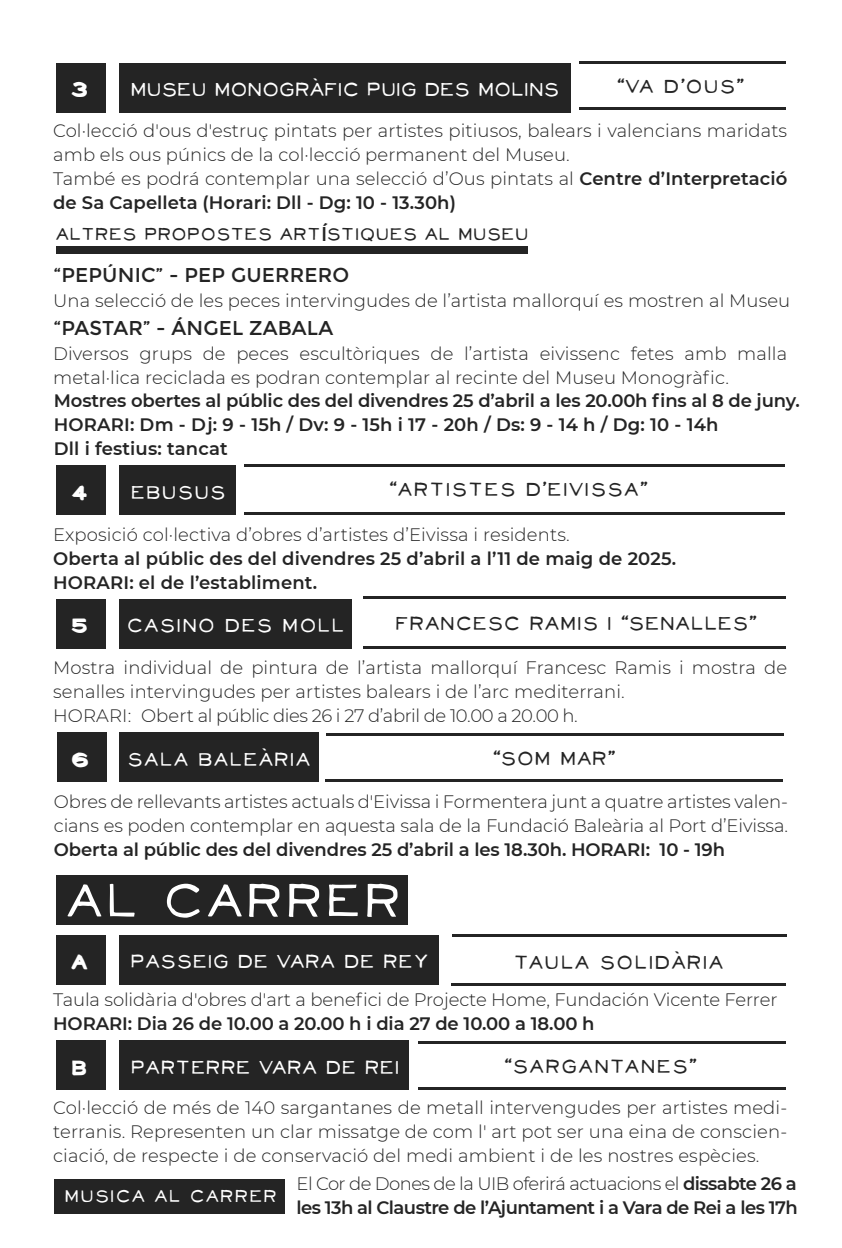
<style>
.page{position:relative;width:842px;height:1248px;background:#fff}
.page>*{position:absolute;margin:0;border:0;box-sizing:border-box;transform-origin:0 0}
.t1{font:55.2px "Neo Retro Fill";color:#fff}
.t2{font:22px "Neo Retro Fill";letter-spacing:.01em;color:#242424}
.t3{font:22px "Neo Retro Fill";letter-spacing:-.025em;color:#fff}
.t4{font:22px "Neo Retro Fill";letter-spacing:-.045em;color:#fff}
.t5{font:22px "Neo Retro Fill";color:#fff}
.t6{font:22px "Neo Retro Fill";letter-spacing:-.02em;color:#242424}
.t7{font:22px "Neo Retro Shadow";color:#fff}
.t8{font:20px "Montserrat";letter-spacing:.01em;color:#242424}
.t9{font:20px "Neo Retro Fill";letter-spacing:-.03em;color:#242424}
.t10{font:20px "Neo Retro Fill";letter-spacing:.01em;color:#fff}
.t11{font:300 18px/24px "Montserrat";letter-spacing:.005em;color:#242424}
.t12{font:600 18px/24px "Montserrat";letter-spacing:-.005em;color:#242424}
.t13{font:600 18px/24px "Montserrat";letter-spacing:-.03em;color:#242424}
.s1{font-weight:600}
.s2{font-family:"Montserrat"}
.s3{font-weight:300}
</style>
<div class="page">
<hr style="left:245px;top:464px;width:540px;height:3px;background:#242424">
<div style="left:119px;top:465px;width:116px;height:50px;background:#242424"></div>
<div style="left:56px;top:465px;width:50px;height:50px;background:#242424"></div>
<hr style="left:245px;top:512px;width:540px;height:3px;background:#242424">
<hr style="left:363px;top:596px;width:422px;height:3px;background:#242424">
<div style="left:119px;top:599px;width:232px;height:49px;background:#242424"></div>
<div style="left:56px;top:599px;width:50px;height:49px;background:#242424"></div>
<hr style="left:363px;top:646px;width:422px;height:2px;background:#242424">
<hr style="left:327px;top:732px;width:457px;height:3px;background:#242424">
<div style="left:120px;top:732px;width:199px;height:50px;background:#242424"></div>
<div style="left:57px;top:732px;width:50px;height:50px;background:#242424"></div>
<hr style="left:326px;top:779px;width:457px;height:3px;background:#242424">
<div style="left:57px;top:875px;width:351px;height:49px;background:#242424"></div>
<div style="left:119px;top:1040px;width:290px;height:49px;background:#242424"></div>
<div style="left:56px;top:1040px;width:50px;height:49px;background:#242424"></div>
<hr style="left:418px;top:1041px;width:367px;height:2px;background:#242424">
<hr style="left:418px;top:1087px;width:367px;height:2px;background:#242424">
<hr style="left:452px;top:934px;width:334px;height:2px;background:#242424">
<hr style="left:451px;top:982px;width:334px;height:3px;background:#242424">
<div style="left:119px;top:935px;width:320px;height:49px;background:#242424"></div>
<div style="left:56px;top:935px;width:50px;height:49px;background:#242424"></div>
<div style="left:56px;top:247px;width:472px;height:7px;background:#242424"></div>
<hr style="left:579px;top:61px;width:206px;height:3px;background:#242424">
<hr style="left:579px;top:108px;width:206px;height:2px;background:#242424">
<div style="left:119px;top:63px;width:452px;height:49px;background:#242424"></div>
<div style="left:56px;top:63px;width:50px;height:49px;background:#242424"></div>
<div style="left:55px;top:1179px;width:230px;height:34px;background:#242424"></div>
<p class="t7" style="left:71px;top:77px;width:19px">3</p>
<p class="t4" style="left:131px;top:78px;width:431px">MUSEU MONOGRÀFIC PUIG DES MOLINS</p>
<p class="t11" style="left:53px;top:118px;width:736px">Col·lecció d'ous d'estruç pintats per artistes pitiusos, balears i valencians maridats amb els ous púnics de la col·lecció permanent del Museu.<br>També es podrá contemplar una selecció d’Ous pintats al <span class="s1">Centre d’Interpretació de Sa Capelleta (Horari: Dll - Dg: 10 - 13.30h)</span></p>
<p class="t2" style="left:617px;top:76px;width:129px"><span class="s2">“</span>VA D<span class="s2">’</span>OUS<span class="s2">”</span></p>
<p class="t9" style="left:56px;top:224px;width:475px">ALTRES PROPOSTES ART<span class="s2">Í</span>STIQUES AL MUSEU</p>
<p class="t8" style="left:54px;top:263px;width:297px">“PEPÚNIC” - PEP GUERRERO</p>
<p class="t11" style="left:53px;top:288px;width:738px">Una selecció de les peces intervingudes de l’artista mallorquí es mostren al Museu</p>
<p class="t8" style="left:54px;top:316px;width:281px">“PASTAR” - ÁNGEL ZABALA</p>
<p class="t11" style="left:53px;top:341px;width:735px">Diversos grups de peces escultòriques de l’artista eivissenc fetes amb malla metal·lica reciclada es podran contemplar al recinte del Museu Monogràfic.</p>
<p class="t12" style="left:54px;top:387px;width:747px">Mostres obertes al públic des del divendres 25 d’abril a les 20.00h fins al 8 de juny.<br>HORARI: Dm - Dj: 9 - 15h / Dv: 9 - 15h i 17 - 20h / Ds: 9 - 14 h / Dg: 10 - 14h<br>Dll i festius: tancat</p>
<p class="t7" style="left:71px;top:480px;width:18px">4</p>
<p class="t3" style="left:131px;top:481px;width:98px">EBUSUS</p>
<p class="t2" style="left:389px;top:478px;width:260px"><span class="s2">“</span>ARTISTES D<span class="s2">’</span>EIVISSA<span class="s2">”</span></p>
<p class="t11" style="left:53px;top:521px;width:518px">Exposició col·lectiva d’obres d’artistes d’Eivissa i residents.</p>
<p class="t12" style="left:53px;top:545px;width:624px">Oberta al públic des del divendres 25 d’abril a l’11 de maig de 2025.<br>HORARI: el de l’establiment.</p>
<p class="t7" style="left:71px;top:613px;width:19px">5</p>
<p class="t5" style="left:127px;top:614px;width:220px">CASINO DES MOLL</p>
<p class="t11" style="left:53px;top:655px;width:735px">Mostra individual de pintura de l’artista mallorquí Francesc Ramis i mostra de senalles intervingudes per artistes balears i de l’arc mediterrani.<br>HORARI: Obert al públic dies 26 i 27 d’abril de 10.00 a 20.00 h.</p>
<p class="t6" style="left:395px;top:612px;width:364px">FRANCESC RAMIS I <span class="s2">“</span>SENALLES<span class="s2">”</span></p>
<p class="t7" style="left:71px;top:747px;width:20px">6</p>
<p class="t5" style="left:127px;top:748px;width:186px">SALA BALEÀRIA</p>
<p class="t2" style="left:493px;top:747px;width:124px"><span class="s2">“</span>SOM MAR<span class="s2">”</span></p>
<p class="t11" style="left:54px;top:788px;width:736px">Obres de rellevants artistes actuals d'Eivissa i Formentera junt a quatre artistes valen&shy;cians es poden contemplar en aquesta sala de la Fundació Baleària al Port d’Eivissa.</p>
<p class="t12" style="left:54px;top:836px;width:673px">Oberta al públic des del divendres 25 d’abril a les 18.30h. HORARI: 10 - 19h</p>
<h1 class="t1" style="left:66px;top:872px;width:339px">AL CARRER</h1>
<p class="t7" style="left:72px;top:949px;width:17px">A</p>
<p class="t3" style="left:131px;top:950px;width:301px">PASSEIG DE VARA DE REY</p>
<p class="t2" style="left:514px;top:950px;width:212px">TAULA SOLIDÀRIA</p>
<p class="t11" style="left:53px;top:987px;width:726px">Taula solidària d'obres d'art a benefici de Projecte Home, Fundación Vicente Ferrer</p>
<p class="t12" style="left:53px;top:1010px;width:543px">HORARI: Dia 26 de 10.00 a 20.00 h i dia 27 de 10.00 a 18.00 h</p>
<p class="t2" style="left:504px;top:1055px;width:194px"><span class="s2">“</span>SARGANTANES<span class="s2">”</span></p>
<p class="t7" style="left:72px;top:1055px;width:17px">B</p>
<p class="t3" style="left:131px;top:1055px;width:271px">PARTERRE VARA DE REI</p>
<p class="t11" style="left:53px;top:1094px;width:736px;text-align:justify">Col·lecció de més de 140 sargantanes de metall intervengudes per artistes medi&shy;terranis. Representen un clar missatge de com l' art pot ser una eina de conscien&shy;ciació, de respecte i de conservació del medi ambient i de les nostres espècies.</p>
<p class="t10" style="left:64px;top:1185px;width:215px">MUSICA AL CARRER</p>
<p class="t13" style="left:297px;top:1170px;width:503px"><span class="s3">El Cor de Dones de la UIB oferirá actuacions el</span> dissabte 26 a les 13h al Claustre de l’Ajuntament i a Vara de Rei a les 17h</p>
</div>
